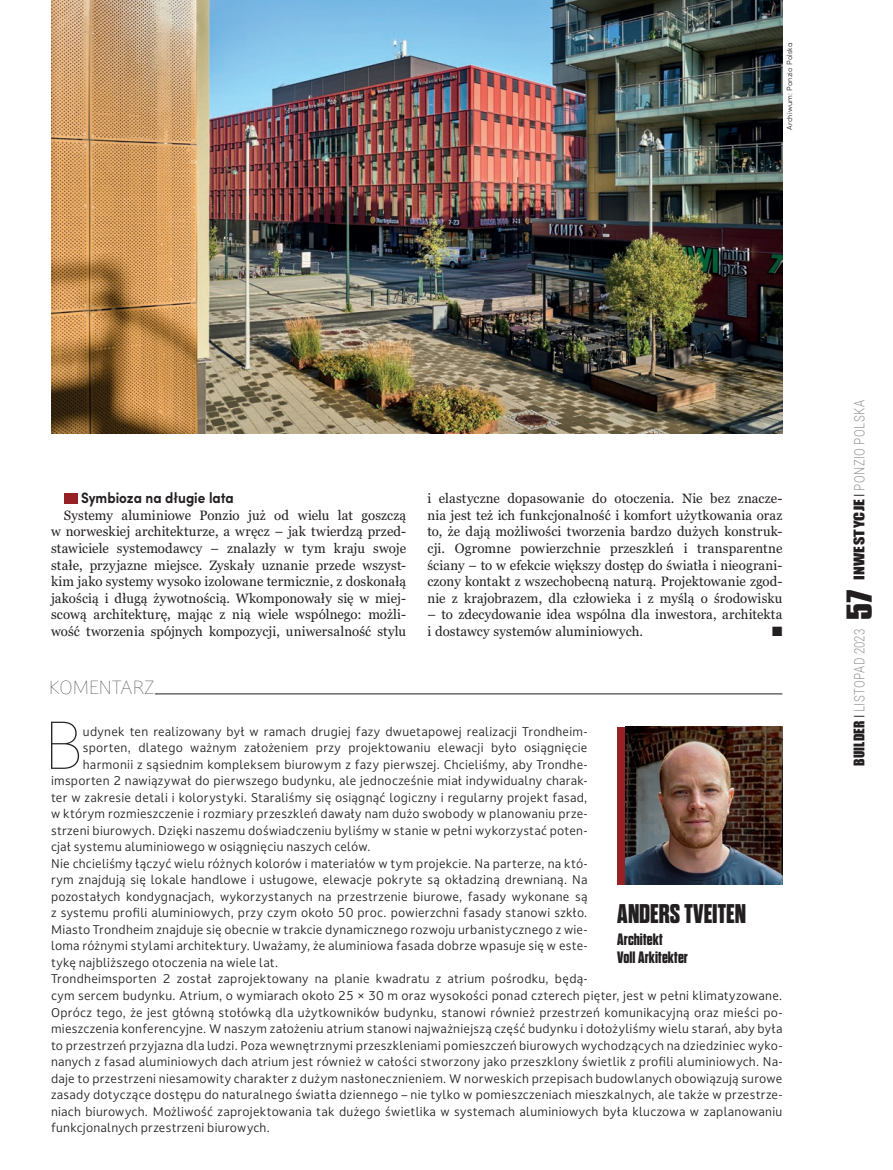
<style>
.page{position:relative;width:893px;height:1170px;background:#fff}
.page>*{position:absolute;margin:0;border:0;box-sizing:border-box;transform-origin:0 0}
.TEKST_DODATEK_INICJA{font:63.6px "Darkmode On CC Hair";color:#231f20}
.AUTOR_NAZWISKO_KOMEN{font:700 expanded 27px "Dharma Gothic E";color:#231f20;scale:1.05 1}
.t1{font:18px "Darkmode On CC Hair";color:#231f20}
.AUTOR_STANOWISKO_KOM{font:700 expanded 16.5px "Dharma Gothic E";letter-spacing:.01em;color:#231f20;scale:1.05 1}
.ŚRÓDTYTUŁ{font:700 15px "Sofia Pro";color:#231f20;scale:.9 1}
.t2{font:300 14.25px "Roboto";letter-spacing:.045em;color:#939598;scale:.8 1}
.TEKST_BUILDER{font:13.5px/16.5px "Georgia Pro";letter-spacing:.01em;color:#231f20;text-align:justify}
.TEKST_BUILDER-2{font:13.5px "Zapf Dingbats";color:#231f20}
.TEKST_DODATEK{font:12px/16.5px "Darkmode On CC";letter-spacing:.02em;color:#231f20;text-align:justify}
.TEKST_DODATEK_INICJA-2{font:12px "Darkmode On CC";letter-spacing:.02em;color:#231f20}
.FOT_AUTOR{font:300 7.5px "Sofia Pro";letter-spacing:.02em;color:#231f20}
.s1{font-family:"Impact";font-weight:400;font-size:13.5px;color:#231f20}
.s2{font-family:"Swis 721 Lt PL";font-weight:400;font-size:13.5px;color:#231f20}
.s3{font-family:"Compacta PL";font-weight:700;font-size:30px;color:#231f20}
</style>
<div class="page">
<img style="left:625px;top:727px;width:157px;height:157px">
<div style="left:617px;top:727px;width:8px;height:157px;background:#972225"></div>
<hr style="left:155px;top:693px;width:627px;height:1px;background:#231f20">
<img style="left:51px;top:0;width:731px;height:433px">
<div style="left:64px;top:493px;width:13px;height:10px;background:#972225"></div>
<p class="FOT_AUTOR" style="left:784px;top:130px;width:89px;rotate:-90deg">Archiwum: Ponzio Polska</p>
<p class="ŚRÓDTYTUŁ" style="left:81px;top:486px;width:171px">Symbioza na długie lata</p>
<p class="TEKST_BUILDER" style="left:51px;top:507px;width:357px;text-indent:13px">Systemy aluminiowe Ponzio już od wielu lat goszczą w norweskiej architekturze, a wręcz – jak twierdzą przed&shy;stawiciele systemodawcy – znalazły w tym kraju swoje stałe, przyjazne miejsce. Zyskały uznanie przede wszyst&shy;kim jako systemy wysoko izolowane termicznie, z doskonałą jakością i długą żywotnością. Wkomponowały się w miej&shy;scową architekturę, mając z nią wiele wspólnego: możli&shy;wość tworzenia spójnych kompozycji, uniwersalność stylu</p>
<p class="t1" style="left:49px;top:675px;width:107px">KOMENTARZ</p>
<p class="TEKST_BUILDER" style="left:427px;top:491px;width:357px">i elastyczne dopasowanie do otoczenia. Nie bez znacze&shy;nia jest też ich funkcjonalność i komfort użytkowania oraz to, że dają możliwości tworzenia bardzo dużych konstruk&shy;cji. Ogromne powierzchnie przeszkleń i transparentne ściany – to w efekcie większy dostęp do światła i nieograni&shy;czony kontakt z wszechobecną naturą. Projektowanie zgod&shy;nie z krajobrazem, dla człowieka i z myślą o środowisku</p>
<p class="TEKST_BUILDER" style="left:427px;top:606px;width:357px">– to zdecydowanie idea wspólna dla inwestora, architekta i dostawcy systemów aluminiowych.</p>
<p class="TEKST_BUILDER-2" style="left:772px;top:624px;width:12px">■</p>
<p class="TEKST_DODATEK_INICJA" style="left:44px;top:702px;width:40px">B</p>
<p class="TEKST_DODATEK_INICJA-2" style="left:83px;top:723px;width:506px">udynek ten realizowany był w ramach drugiej fazy dwuetapowej realizacji Trondheim-</p>
<p class="TEKST_DODATEK_INICJA-2" style="left:83px;top:739px;width:506px">sporten, dlatego ważnym założeniem przy projektowaniu elewacji było osiągnięcie</p>
<p class="TEKST_DODATEK_INICJA-2" style="left:83px;top:756px;width:506px">harmonii z sąsiednim kompleksem biurowym z fazy pierwszej. Chcieliśmy, aby Trondhe-</p>
<p class="TEKST_DODATEK_INICJA-2" style="left:51px;top:772px;width:538px">imsporten 2 nawiązywał do pierwszego budynku, ale jednocześnie miał indywidualny charak-</p>
<p class="TEKST_DODATEK_INICJA-2" style="left:51px;top:789px;width:538px">ter w zakresie detali i kolorystyki. Staraliśmy się osiągnąć logiczny i regularny projekt fasad,</p>
<p class="TEKST_DODATEK_INICJA-2" style="left:51px;top:805px;width:538px">w którym rozmieszczenie i rozmiary przeszkleń dawały nam dużo swobody w planowaniu prze-</p>
<p class="TEKST_DODATEK_INICJA-2" style="left:51px;top:822px;width:538px">strzeni biurowych. Dzięki naszemu doświadczeniu byliśmy w stanie w pełni wykorzystać poten-</p>
<p class="TEKST_DODATEK_INICJA-2" style="left:51px;top:838px;width:321px">cjał systemu aluminiowego w osiągnięciu naszych celów.</p>
<p class="TEKST_DODATEK" style="left:51px;top:854px;width:538px">Nie chcieliśmy łączyć wielu różnych kolorów i materiałów w tym projekcie. Na parterze, na któ&shy;rym znajdują się lokale handlowe i usługowe, elewacje pokryte są okładziną drewnianą. Na pozostałych kondygnacjach, wykorzystanych na przestrzenie biurowe, fasady wykonane są z systemu profili aluminiowych, przy czym około 50 proc. powierzchni fasady stanowi szkło.<br>Miasto Trondheim znajduje się obecnie w trakcie dynamicznego rozwoju urbanistycznego z wie&shy;loma różnymi stylami architektury. Uważamy, że aluminiowa fasada dobrze wpasuje się w este&shy;tykę najbliższego otoczenia na wiele lat.</p>
<p class="TEKST_DODATEK" style="left:51px;top:970px;width:733px;text-align:left">Trondheimsporten 2 został zaprojektowany na planie kwadratu z atrium pośrodku, będą-<br>cym sercem budynku. Atrium, o wymiarach około 25 × 30 m oraz wysokości ponad czterech pięter, jest w pełni klimatyzowane.<br>Oprócz tego, że jest główną stołówką dla użytkowników budynku, stanowi również przestrzeń komunikacyjną oraz mieści po&shy;mieszczenia konferencyjne. W naszym założeniu atrium stanowi najważniejszą część budynku i dołożyliśmy wielu starań, aby była to przestrzeń przyjazna dla ludzi. Poza wewnętrznymi przeszkleniami pomieszczeń biurowych wychodzących na dziedziniec wyko&shy;nanych z fasad aluminiowych dach atrium jest również w całości stworzony jako przeszklony świetlik z profili aluminiowych. Na&shy;daje to przestrzeni niesamowity charakter z dużym nasłonecznieniem. W norweskich przepisach budowlanych obowiązują surowe zasady dotyczące dostępu do naturalnego światła dziennego – nie tylko w pomieszczeniach mieszkalnych, ale także w przestrze&shy;niach biurowych. Możliwość zaprojektowania tak dużego świetlika w systemach aluminiowych była kluczowa w zaplanowaniu funkcjonalnych przestrzeni biurowych.</p>
<p class="AUTOR_NAZWISKO_KOMEN" style="left:617px;top:899px;width:124px">ANDERS TVEITEN</p>
<p class="AUTOR_STANOWISKO_KOM" style="left:617px;top:930px;width:45px">Architekt</p>
<p class="AUTOR_STANOWISKO_KOM" style="left:617px;top:948px;width:69px">Voll Arkitekter</p>
<p class="t2" style="left:849px;top:580px;width:227px;rotate:-90deg"><span class="s1">INWESTYCJE</span><span class="s2">I</span> PONZIO POLSKA</p>
<p class="t2" style="left:849px;top:765px;width:222px;rotate:-90deg"><span class="s1">BUILDER</span> <span class="s2">I</span> LISTOPAD 2023 <span class="s3">57</span></p>
</div>
